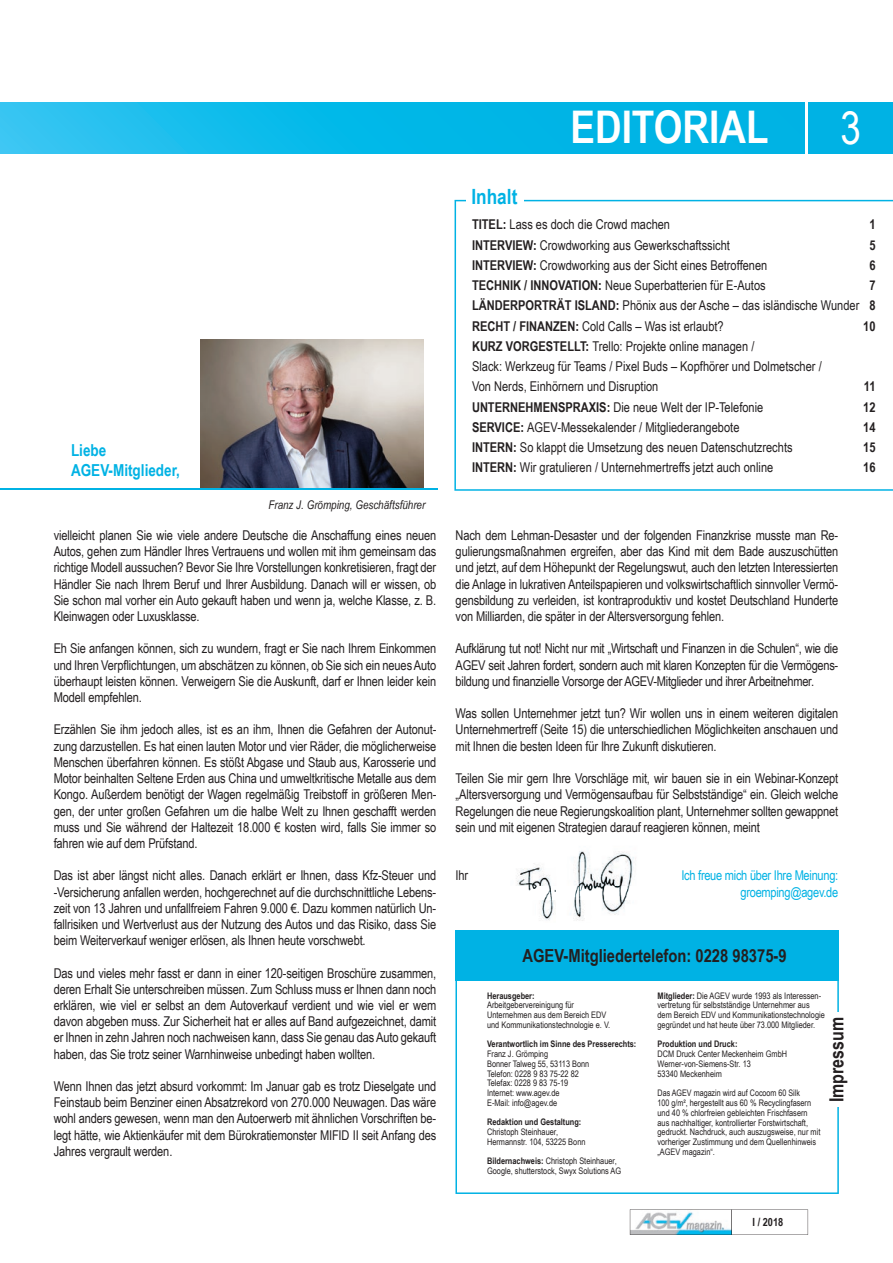
<style>
.page{position:relative;width:893px;height:1263px;background:#fff}
.page>*{position:absolute;margin:0;border:0;box-sizing:border-box;transform-origin:0 0}
.t1{font:700 45px "Arial Narrow";color:#fff}
.t2{font:45px "Arial Narrow";color:#fff}
.t3{font:700 21px "Arial Narrow";color:#00b2e4}
.t4{font:700 19.5px "Arial Narrow";color:#231f20}
.t5{font:700 18px "Arial Narrow";color:#231f20}
.t6{font:700 16.5px/19.8px "Arial Narrow";color:#00b2e4}
.t7{font:13.5px/16.2px "Arial Narrow";letter-spacing:-.01em;color:#231f20;text-align:justify}
.t8{font:13.5px/16.2px "Arial Narrow";letter-spacing:-.02em;color:#00b2e4;text-align:right}
.t9{font:700 13.5px "Arial Narrow";color:#231f20}
.t10{font:italic 12px "Arial Narrow";color:#231f20}
.t11{font:700 11.25px "Arial Narrow";color:#231f20}
.t12{font:9px/9.8px "Arial Narrow";color:#231f20}
.t13{font:700 9px "Arial Narrow";color:#231f20}
.s1{font-weight:700}
</style>
<div class="page">
<svg style="left:0;top:102px;width:805px;height:51px;background:#0cb9e9"></svg>
<div style="left:808px;top:102px;width:85px;height:51px;background:#00b2e4"></div>
<hr style="left:0;top:488px;width:437px;height:1px;background:#00b2e4">
<svg style="left:454px;top:200px;width:439px;height:291px"></svg>
<div style="left:466px;top:187px;width:57px;height:22px;background:#fff"></div>
<svg style="left:630px;top:1209px;width:178px;height:26px"></svg>
<div style="left:455px;top:930px;width:384px;height:50px;background:#00b2e4"></div>
<svg style="left:455px;top:980px;width:384px;height:214px"></svg>
<div style="left:833px;top:1012px;width:7px;height:95px;background:#fff"></div>
<img style="left:201px;top:339px;width:223px;height:149px">
<img style="left:517px;top:851px;width:119px;height:70px">
<img style="left:517px;top:887px;width:119px;height:12px">
<p class="t6" style="left:71px;top:440px;width:111px">Liebe<br>AGEV-Mitglieder,</p>
<p class="t10" style="left:268px;top:496px;width:158px">Franz J. Grömping, Geschäftsführer</p>
<p class="t7" style="left:54px;top:527px;width:384px">vielleicht planen Sie wie viele andere Deutsche die Anschaffung eines neuen Autos, gehen zum Händler Ihres Vertrauens und wollen mit ihm gemeinsam das richtige Modell aussuchen? Bevor Sie Ihre Vorstellungen konkretisieren, fragt der Händler Sie nach Ihrem Beruf und Ihrer Ausbildung. Danach will er wissen, ob Sie schon mal vorher ein Auto gekauft haben und wenn ja, welche Klasse, z. B.<br>Kleinwagen oder Luxusklasse.</p>
<p class="t7" style="left:54px;top:640px;width:384px">Eh Sie anfangen können, sich zu wundern, fragt er Sie nach Ihrem Einkommen und Ihren Verpflichtungen, um abschätzen zu können, ob Sie sich ein neues Auto überhaupt leisten können. Verweigern Sie die Auskunft, darf er Ihnen leider kein Modell empfehlen.</p>
<p class="t7" style="left:54px;top:721px;width:384px">Erzählen Sie ihm jedoch alles, ist es an ihm, Ihnen die Gefahren der Autonut&shy;zung darzustellen. Es hat einen lauten Motor und vier Räder, die möglicherweise Menschen überfahren können. Es stößt Abgase und Staub aus, Karosserie und Motor beinhalten Seltene Erden aus China und umweltkritische Metalle aus dem Kongo. Außerdem benötigt der Wagen regelmäßig Treibstoff in größeren Men&shy;gen, der unter großen Gefahren um die halbe Welt zu Ihnen geschafft werden muss und Sie während der Haltezeit 18.000 € kosten wird, falls Sie immer so fahren wie auf dem Prüfstand.</p>
<p class="t7" style="left:54px;top:867px;width:384px">Das ist aber längst nicht alles. Danach erklärt er Ihnen, dass Kfz-Steuer und -Versicherung anfallen werden, hochgerechnet auf die durchschnittliche Lebens&shy;zeit von 13 Jahren und unfallfreiem Fahren 9.000 €. Dazu kommen natürlich Un&shy;fallrisiken und Wertverlust aus der Nutzung des Autos und das Risiko, dass Sie beim Weiterverkauf weniger erlösen, als Ihnen heute vorschwebt.</p>
<p class="t7" style="left:54px;top:964px;width:384px">Das und vieles mehr fasst er dann in einer 120-seitigen Broschüre zusammen, deren Erhalt Sie unterschreiben müssen. Zum Schluss muss er Ihnen dann noch erklären, wie viel er selbst an dem Autoverkauf verdient und wie viel er wem davon abgeben muss. Zur Sicherheit hat er alles auf Band aufgezeichnet, damit er Ihnen in zehn Jahren noch nachweisen kann, dass Sie genau das Auto gekauft haben, das Sie trotz seiner Warnhinweise unbedingt haben wollten.</p>
<p class="t7" style="left:54px;top:1077px;width:384px">Wenn Ihnen das jetzt absurd vorkommt: Im Januar gab es trotz Dieselgate und Feinstaub beim Benziner einen Absatzrekord von 270.000 Neuwagen. Das wäre wohl anders gewesen, wenn man den Autoerwerb mit ähnlichen Vorschriften be&shy;legt hätte, wie Aktienkäufer mit dem Bürokratiemonster MIFID II seit Anfang des Jahres vergrault werden.</p>
<h1 class="t1" style="left:570px;top:94px;width:200px">EDITORIAL</h1>
<h1 class="t2" style="left:841px;top:95px;width:22px">3</h1>
<h2 class="t3" style="left:471px;top:181px;width:47px">Inhalt</h2>
<p class="t7" style="left:472px;top:216px;width:200px"><span class="s1">TITEL:</span> Lass es doch die Crowd machen</p>
<p class="t9" style="left:869px;top:214px;width:8px">1</p>
<p class="t7" style="left:472px;top:236px;width:259px"><span class="s1">INTERVIEW:</span> Crowdworking aus Gewerkschaftssicht</p>
<p class="t9" style="left:869px;top:235px;width:8px">5</p>
<p class="t7" style="left:472px;top:256px;width:297px"><span class="s1">INTERVIEW:</span> Crowdworking aus der Sicht eines Betroffenen</p>
<p class="t9" style="left:869px;top:255px;width:8px">6</p>
<p class="t7" style="left:472px;top:277px;width:295px"><span class="s1">TECHNIK / INNOVATION:</span> Neue Superbatterien für E-Autos</p>
<p class="t7" style="left:472px;top:275px;width:405px;line-height:20.2px;text-indent:397px"><span class="s1">7<br>LÄNDERPORTRÄT ISLAND:</span> Phönix aus der Asche – das isländische Wunder <span class="s1">8<br>RECHT / FINANZEN:</span> Cold Calls – Was ist erlaubt?</p>
<p class="t9" style="left:863px;top:316px;width:14px">10</p>
<p class="t7" style="left:472px;top:335px;width:351px;line-height:20.2px;text-align:left"><span class="s1">KURZ VORGESTELLT:</span> Trello: Projekte online managen /<br>Slack: Werkzeug für Teams / Pixel Buds – Kopfhörer und Dolmetscher /<br>Von Nerds, Einhörnern und Disruption</p>
<p class="t9" style="left:864px;top:376px;width:13px">11</p>
<p class="t7" style="left:472px;top:398px;width:293px"><span class="s1">UNTERNEHMENSPRAXIS:</span> Die neue Welt der IP-Telefonie</p>
<p class="t9" style="left:863px;top:397px;width:14px">12</p>
<p class="t7" style="left:472px;top:418px;width:269px"><span class="s1">SERVICE:</span> AGEV-Messekalender / Mitgliederangebote</p>
<p class="t9" style="left:863px;top:417px;width:14px">14</p>
<p class="t7" style="left:472px;top:439px;width:322px"><span class="s1">INTERN:</span> So klappt die Umsetzung des neuen Datenschutzrechts</p>
<p class="t9" style="left:863px;top:437px;width:14px">15</p>
<p class="t7" style="left:472px;top:459px;width:303px"><span class="s1">INTERN:</span> Wir gratulieren / Unternehmertreffs jetzt auch online</p>
<p class="t9" style="left:863px;top:457px;width:14px">16</p>
<p class="t7" style="left:456px;top:527px;width:384px">Nach dem Lehman-Desaster und der folgenden Finanzkrise musste man Re&shy;gulierungsmaßnahmen ergreifen, aber das Kind mit dem Bade auszuschütten und jetzt, auf dem Höhepunkt der Regelungswut, auch den letzten Interessierten die Anlage in lukrativen Anteilspapieren und volkswirtschaftlich sinnvoller Vermö&shy;gensbildung zu verleiden, ist kontraproduktiv und kostet Deutschland Hunderte von Milliarden, die später in der Altersversorgung fehlen.</p>
<p class="t7" style="left:456px;top:640px;width:384px">Aufklärung tut not! Nicht nur mit „Wirtschaft und Finanzen in die Schulen“, wie die AGEV seit Jahren fordert, sondern auch mit klaren Konzepten für die Vermögens&shy;bildung und finanzielle Vorsorge der AGEV-Mitglieder und ihrer Arbeitnehmer.</p>
<p class="t7" style="left:456px;top:705px;width:384px">Was sollen Unternehmer jetzt tun? Wir wollen uns in einem weiteren digitalen Unternehmertreff (Seite 15) die unterschiedlichen Möglichkeiten anschauen und mit Ihnen die besten Ideen für Ihre Zukunft diskutieren.</p>
<p class="t7" style="left:456px;top:770px;width:384px">Teilen Sie mir gern Ihre Vorschläge mit, wir bauen sie in ein Webinar-Konzept „Altersversorgung und Vermögensaufbau für Selbstständige“ ein. Gleich welche Regelungen die neue Regierungskoalition plant, Unternehmer sollten gewappnet sein und mit eigenen Strategien darauf reagieren können, meint</p>
<p class="t7" style="left:456px;top:867px;width:14px">Ihr</p>
<p class="t8" style="left:681px;top:867px;width:158px">Ich freue mich über Ihre Meinung: groemping@agev.de</p>
<h3 class="t5" style="left:522px;top:942px;width:266px">AGEV-Mitgliedertelefon: 0228 98375-9</h3>
<p class="t13" style="left:487px;top:989px;width:49px">Herausgeber:</p>
<p class="t12" style="left:487px;top:1000px;width:125px">Arbeitgebervereinigung für<br>Unternehmen aus dem Bereich EDV und Kommunikationstechnologie e. V.</p>
<p class="t13" style="left:487px;top:1037px;width:151px">Verantwortlich im Sinne des Presserechts:</p>
<p class="t12" style="left:487px;top:1049px;width:104px">Franz J. Grömping<br>Bonner Talweg 55, 53113 Bonn<br>Telefon: 0228 9 83 75-22 82<br>Telefax: 0228 9 83 75-19<br>Internet: www.agev.de<br>E-Mail: info@agev.de</p>
<p class="t13" style="left:487px;top:1115px;width:96px">Redaktion und Gestaltung:</p>
<p class="t12" style="left:487px;top:1127px;width:100px">Christoph Steinhauer,<br>Hermannstr. 104, 53225 Bonn</p>
<p class="t12" style="left:487px;top:1156px;width:136px"><span class="s1">Bildernachweis:</span> Christoph Steinhauer,<br>Google, shutterstock, Swyx Solutions AG</p>
<p class="t12" style="left:657px;top:990px;width:169px"><span class="s1">Mitglieder:</span> Die AGEV wurde 1993 als Interessen&shy;vertretung für selbstständige Unternehmer aus dem Bereich EDV und Kommunikationstechnologie gegründet und hat heute über 73.000 Mitglieder.</p>
<p class="t13" style="left:657px;top:1037px;width:81px">Produktion und Druck:</p>
<p class="t12" style="left:657px;top:1049px;width:131px">DCM Druck Center Meckenheim GmbH<br>Werner-von-Siemens-Str. 13<br>53340 Meckenheim</p>
<p class="t12" style="left:657px;top:1088px;width:164px">Das AGEV magazin wird auf Cocoom 60 Silk<br>100 g/m², hergestellt aus 60 % Recyclingfasern und 40 % chlorfreien gebleichten Frischfasern aus nachhaltiger, kontrollierter Forstwirtschaft, gedruckt. Nachdruck, auch auszugsweise, nur mit vorheriger Zustimmung und dem Quellenhinweis „AGEV magazin“.</p>
<h3 class="t4" style="left:822px;top:1102px;width:87px;rotate:-90deg">Impressum</h3>
<p class="t11" style="left:752px;top:1214px;width:32px">I / 2018</p>
</div>
